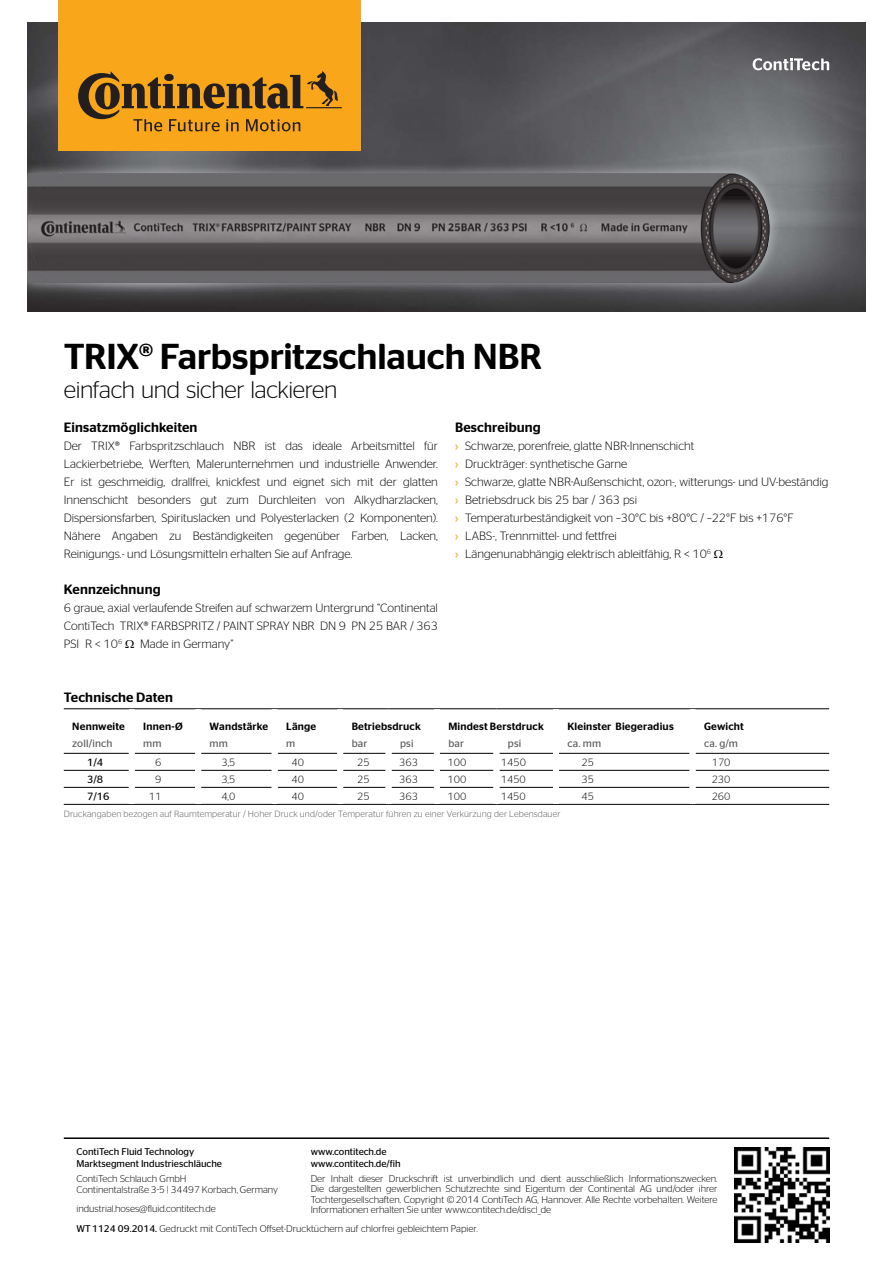
<style>
.page{position:relative;width:893px;height:1263px;background:#fff}
.page>*{position:absolute;margin:0;border:0;box-sizing:border-box;transform-origin:0 0}
.t1{font:500 36px "Continental Stag Sans";letter-spacing:-.005em;color:#000}
.t2{font:300 24px "Continental Stag Sans";letter-spacing:-.015em;color:#000}
.t3{font:500 13.5px "Continental Stag Sans";letter-spacing:.01em;color:#000}
.t4{font:300 12px/18px "Continental Stag Sans";color:#000;text-align:justify}
.t5{font:500 10.5px "Continental Stag Sans";letter-spacing:.02em;color:#000}
.t6{font:300 10.5px "Continental Stag Sans";color:#000}
.t7{font:10.5px "Continental Stag Sans";letter-spacing:.015em;color:#58595b}
.t8{font:10.5px "Continental Stag Sans";color:#000}
.t9{font:300 9.75px/10.5px "Continental Stag Sans";color:#000;text-align:justify}
.t10{font:9.75px/11.7px "Continental Stag Sans";color:#000}
.t11{font:300 9px "Continental Stag Sans";letter-spacing:.015em;color:#58595b}
.s1{font-weight:400;font-size:11.25px;color:#faa61a}
.s2{font-weight:400}
</style>
<div class="page">
<hr style="left:64px;top:1137px;width:765px;height:2px;background:#000">
<img style="left:28px;top:22px;width:837px;height:289px">
<svg style="left:753px;top:58px;width:76px;height:12px"></svg>
<div style="left:16px;top:161px;width:766px;height:134px;background:#fff;opacity:.5"></div>
<img style="left:28px;top:173px;width:742px;height:110px">
<img style="left:734px;top:1147px;width:95px;height:95px">
<hr style="left:64px;top:753px;width:65px;height:1px;background:#000">
<hr style="left:135px;top:753px;width:60px;height:1px;background:#000">
<hr style="left:201px;top:753px;width:71px;height:1px;background:#000">
<hr style="left:278px;top:753px;width:59px;height:1px;background:#000">
<hr style="left:343px;top:753px;width:43px;height:1px;background:#000">
<hr style="left:392px;top:753px;width:42px;height:1px;background:#000">
<hr style="left:440px;top:753px;width:53px;height:1px;background:#000">
<hr style="left:499px;top:753px;width:54px;height:1px;background:#000">
<hr style="left:559px;top:753px;width:131px;height:1px;background:#000">
<hr style="left:696px;top:753px;width:133px;height:1px;background:#000">
<hr style="left:64px;top:770px;width:65px;height:1px;background:#000">
<hr style="left:135px;top:770px;width:60px;height:1px;background:#000">
<hr style="left:201px;top:770px;width:71px;height:1px;background:#000">
<hr style="left:278px;top:770px;width:59px;height:1px;background:#000">
<hr style="left:343px;top:770px;width:43px;height:1px;background:#000">
<hr style="left:392px;top:770px;width:42px;height:1px;background:#000">
<hr style="left:440px;top:770px;width:53px;height:1px;background:#000">
<hr style="left:499px;top:770px;width:54px;height:1px;background:#000">
<hr style="left:559px;top:770px;width:131px;height:1px;background:#000">
<hr style="left:696px;top:770px;width:133px;height:1px;background:#000">
<hr style="left:64px;top:787px;width:65px;height:1px;background:#000">
<hr style="left:135px;top:787px;width:60px;height:1px;background:#000">
<hr style="left:201px;top:787px;width:71px;height:1px;background:#000">
<hr style="left:278px;top:787px;width:59px;height:1px;background:#000">
<hr style="left:343px;top:787px;width:43px;height:1px;background:#000">
<hr style="left:392px;top:787px;width:42px;height:1px;background:#000">
<hr style="left:440px;top:787px;width:53px;height:1px;background:#000">
<hr style="left:499px;top:787px;width:54px;height:1px;background:#000">
<hr style="left:559px;top:787px;width:131px;height:1px;background:#000">
<hr style="left:696px;top:787px;width:133px;height:1px;background:#000">
<hr style="left:64px;top:804px;width:68px;height:1px;background:#000">
<hr style="left:132px;top:804px;width:66px;height:1px;background:#000">
<hr style="left:198px;top:804px;width:77px;height:1px;background:#000">
<hr style="left:275px;top:804px;width:65px;height:1px;background:#000">
<hr style="left:340px;top:804px;width:49px;height:1px;background:#000">
<hr style="left:389px;top:804px;width:48px;height:1px;background:#000">
<hr style="left:437px;top:804px;width:59px;height:1px;background:#000">
<hr style="left:496px;top:804px;width:60px;height:1px;background:#000">
<hr style="left:556px;top:804px;width:137px;height:1px;background:#000">
<hr style="left:693px;top:804px;width:136px;height:1px;background:#000">
<hr style="left:64px;top:708px;width:68px;height:1px;background:#000">
<hr style="left:132px;top:708px;width:66px;height:1px;background:#000">
<hr style="left:198px;top:708px;width:77px;height:1px;background:#000">
<hr style="left:275px;top:708px;width:65px;height:1px;background:#000">
<hr style="left:340px;top:708px;width:49px;height:1px;background:#000">
<hr style="left:389px;top:708px;width:48px;height:1px;background:#000">
<hr style="left:437px;top:708px;width:59px;height:1px;background:#000">
<hr style="left:496px;top:708px;width:60px;height:1px;background:#000">
<hr style="left:556px;top:708px;width:137px;height:1px;background:#000">
<hr style="left:693px;top:708px;width:136px;height:1px;background:#000">
<div style="left:58px;top:0;width:303px;height:151px;background:#faa61a"></div>
<svg style="left:78px;top:71px;width:264px;height:60px"></svg>
<h1 class="t1" style="left:64px;top:336px;width:480px">TRIX® Farbspritzschlauch NBR</h1>
<h2 class="t2" style="left:64px;top:376px;width:275px">einfach und sicher lackieren</h2>
<p class="t3" style="left:64px;top:420px;width:135px">Einsatzmöglichkeiten</p>
<p class="t4" style="left:64px;top:437px;width:376px">Der TRIX® Farbspritzschlauch NBR ist das ideale Arbeitsmittel für Lackierbetriebe, Werften, Malerunternehmen und industrielle Anwender.<br>Er ist geschmeidig, drallfrei, knickfest und eignet sich mit der glatten Innenschicht besonders gut zum Durchleiten von Alkydharzlacken, Dispersionsfarben, Spirituslacken und Polyesterlacken (2 Komponenten).<br>Nähere Angaben zu Beständigkeiten gegenüber Farben, Lacken, Reinigungs.- und Lösungsmitteln erhalten Sie auf Anfrage.</p>
<p class="t3" style="left:64px;top:582px;width:98px">Kennzeichnung</p>
<p class="t4" style="left:64px;top:599px;width:376px">6 graue, axial verlaufende Streifen auf schwarzem Untergrund “Continental ContiTech TRIX® FARBSPRITZ / PAINT SPRAY NBR DN 9 PN 25 BAR / 363<br>PSI R &lt; 10<sup>6</sup></p>
<p class="t3" style="left:455px;top:420px;width:87px">Beschreibung</p>
<p class="t4" style="left:455px;top:437px;width:375px;text-align:left"><span class="s1">›</span> Schwarze, porenfreie, glatte NBR-Innenschicht<br><span class="s1">›</span> Druckträger: synthetische Garne<br><span class="s1">›</span> Schwarze, glatte NBR-Außenschicht, ozon-, witterungs- und UV-beständig <span class="s1">›</span> Betriebsdruck bis 25 bar / 363 psi<br><span class="s1">›</span> Temperaturbeständigkeit von –30°C bis +80°C / –22°F bis +176°F<br><span class="s1">›</span> LABS-, Trennmittel- und fettfrei<br><span class="s1">›</span> Längenunabhängig elektrisch ableitfähig, R &lt; 10<sup>6</sup></p>
<p class="t4" style="left:140px;top:635px;width:95px">Made in Germany”</p>
<p class="t3" style="left:64px;top:690px;width:111px">Technische Daten</p>
<p class="t5" style="left:72px;top:720px;width:54px">Nennweite</p>
<p class="t5" style="left:143px;top:720px;width:41px">Innen-Ø</p>
<p class="t5" style="left:210px;top:720px;width:60px">Wandstärke</p>
<p class="t5" style="left:286px;top:720px;width:32px">Länge</p>
<p class="t5" style="left:352px;top:720px;width:71px">Betriebsdruck</p>
<p class="t5" style="left:448px;top:720px;width:97px">Mindest Berstdruck</p>
<p class="t5" style="left:567px;top:720px;width:108px">Kleinster Biegeradius</p>
<p class="t5" style="left:704px;top:720px;width:41px">Gewicht</p>
<p class="t7" style="left:72px;top:737px;width:42px">zoll/inch</p>
<p class="t7" style="left:143px;top:737px;width:20px">mm</p>
<p class="t7" style="left:210px;top:737px;width:20px">mm</p>
<p class="t7" style="left:286px;top:737px;width:11px">m</p>
<p class="t7" style="left:352px;top:737px;width:17px">bar</p>
<p class="t7" style="left:400px;top:737px;width:15px">psi</p>
<p class="t7" style="left:448px;top:737px;width:17px">bar</p>
<p class="t7" style="left:508px;top:737px;width:15px">psi</p>
<p class="t7" style="left:567px;top:737px;width:35px">ca. mm</p>
<p class="t7" style="left:704px;top:737px;width:35px">ca. g/m</p>
<p class="t8" style="left:87px;top:756px;width:18px">1/4</p>
<p class="t6" style="left:155px;top:757px;width:8px">6</p>
<p class="t6" style="left:221px;top:757px;width:16px">3,5</p>
<p class="t6" style="left:292px;top:757px;width:14px">40</p>
<p class="t6" style="left:357px;top:757px;width:14px">25</p>
<p class="t6" style="left:399px;top:757px;width:20px">363</p>
<p class="t6" style="left:448px;top:757px;width:20px">100</p>
<p class="t6" style="left:501px;top:757px;width:27px">1450</p>
<p class="t6" style="left:581px;top:757px;width:14px">25</p>
<p class="t6" style="left:712px;top:757px;width:20px">170</p>
<p class="t8" style="left:87px;top:773px;width:18px">3/8</p>
<p class="t6" style="left:155px;top:774px;width:8px">9</p>
<p class="t6" style="left:221px;top:774px;width:16px">3,5</p>
<p class="t6" style="left:292px;top:774px;width:14px">40</p>
<p class="t6" style="left:357px;top:774px;width:14px">25</p>
<p class="t6" style="left:399px;top:774px;width:20px">363</p>
<p class="t6" style="left:447px;top:774px;width:20px">100</p>
<p class="t6" style="left:501px;top:774px;width:27px">1450</p>
<p class="t6" style="left:581px;top:774px;width:14px">35</p>
<p class="t6" style="left:712px;top:774px;width:20px">230</p>
<p class="t8" style="left:87px;top:790px;width:24px">7/16</p>
<p class="t6" style="left:149px;top:791px;width:14px">11</p>
<p class="t6" style="left:221px;top:791px;width:16px">4,0</p>
<p class="t6" style="left:292px;top:791px;width:14px">40</p>
<p class="t6" style="left:357px;top:791px;width:14px">25</p>
<p class="t6" style="left:399px;top:791px;width:20px">363</p>
<p class="t6" style="left:447px;top:791px;width:20px">100</p>
<p class="t6" style="left:501px;top:791px;width:27px">1450</p>
<p class="t6" style="left:581px;top:791px;width:14px">45</p>
<p class="t6" style="left:712px;top:791px;width:20px">260</p>
<p class="t11" style="left:64px;top:809px;width:498px">Druckangaben bezogen auf Raumtemperatur / Hoher Druck und/oder Temperatur führen zu einer Verkürzung der Lebensdauer</p>
<p class="t10" style="left:77px;top:1145px;width:147px">ContiTech Fluid Technology<br>Marktsegment Industrieschläuche</p>
<p class="t9" style="left:77px;top:1173px;width:203px">ContiTech Schlauch GmbH<br>Continentalstraße 3-5 | 34497 Korbach, Germany</p>
<p class="t9" style="left:77px;top:1203px;width:141px">industrial.hoses@fluid.contitech.de</p>
<p class="t10" style="left:311px;top:1145px;width:91px">www.contitech.de www.contitech.de/fih</p>
<p class="t9" style="left:311px;top:1173px;width:408px">Der Inhalt dieser Druckschrift ist unverbindlich und dient ausschließlich Informationszwecken.<br>Die dargestellten gewerblichen Schutzrechte sind Eigentum der Continental AG und/oder ihrer Tochtergesellschaften. Copyright ©2014 ContiTech AG, Hannover. Alle Rechte vorbehalten. Weitere Informationen erhalten Sie unter www.contitech.de/discl_de</p>
<p class="t9" style="left:77px;top:1223px;width:403px"><span class="s2">WT1124 09.2014.</span> Gedruckt mit ContiTech Offset-Drucktüchern auf chlorfrei gebleichtem Papier.</p>
</div>
